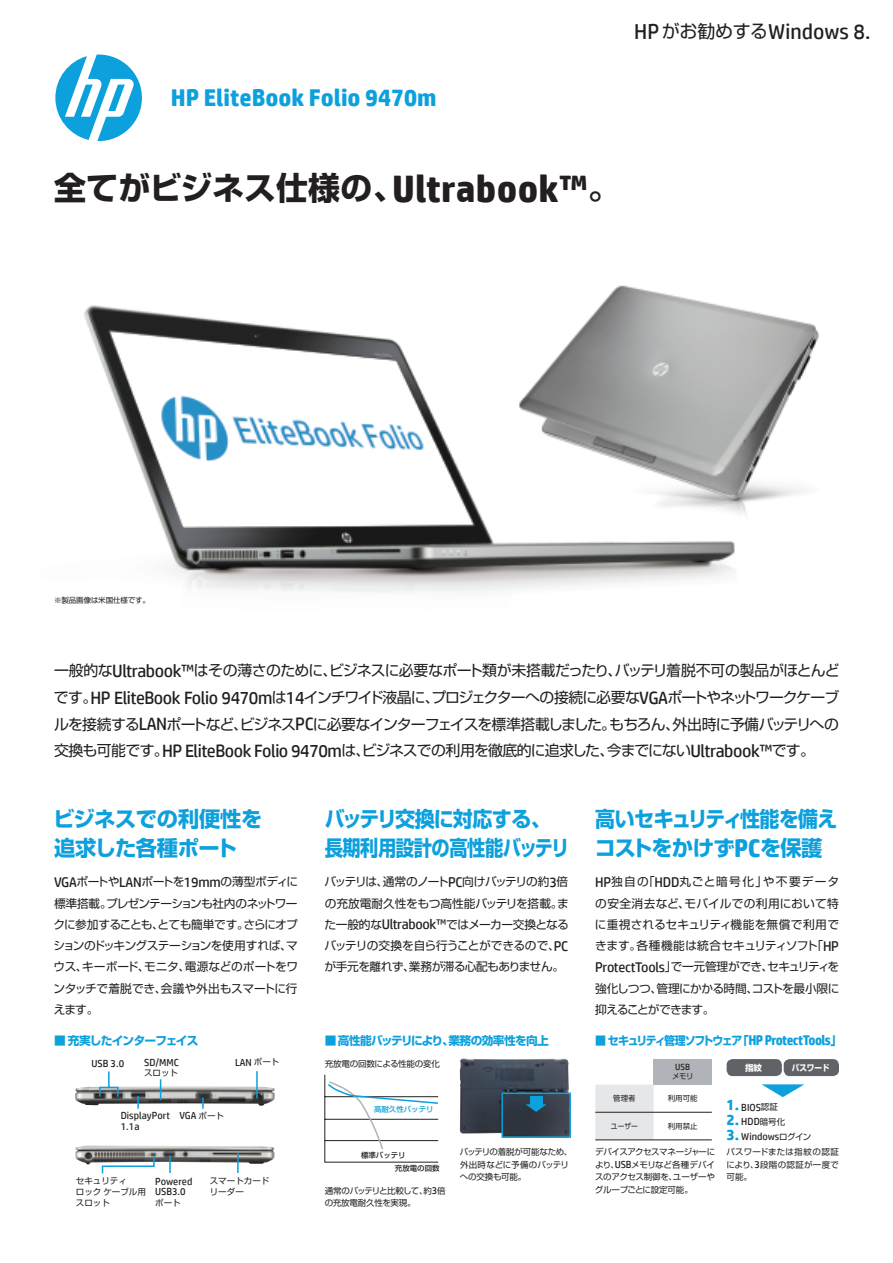
<style>
.page{position:relative;width:893px;height:1263px;background:#fff}
.page>*{position:absolute;margin:0;border:0;box-sizing:border-box;transform-origin:0 0}
.t1{font:31.95px "Shin Go Pro Bold 90 pv RKSJ H";letter-spacing:.005em;color:#231f20}
.t2{font:700 24.3px "HP Simplified";color:#0ca0dd}
.t3{font:21.6px "HP Simplified";letter-spacing:.005em;color:#231f20}
.t4{font:21.3px/29.7px "Shin Go Pro Bold 90 pv RKSJ H";letter-spacing:-.025em;color:#0ca0dd;scale:.94 1}
.t5{font:21.3px/29.7px "Shin Go Pro Bold 90 pv RKSJ H";letter-spacing:-.025em;color:#0ca0dd}
.t6{font:14.85px/26.5px "Shin Go Pro Regular 90 pv RKSJ H";letter-spacing:-.055em;color:#231f20;text-align:justify}
.t7{font:11.7px/21.3px "Shin Go Pro Regular 90 pv RKSJ H";letter-spacing:-.045em;color:#231f20;text-align:justify}
.t8{font:11.7px "Shin Go Pro Bold 90 pv RKSJ H";letter-spacing:-.135em;color:#0ca0dd;scale:.94 1}
.t9{font:11.7px "Shin Go Pro Bold 90 pv RKSJ H";letter-spacing:-.05em;color:#0ca0dd}
.t10{font:11.7px "Shin Go Pro Bold 90 pv RKSJ H";letter-spacing:-.07em;color:#0ca0dd}
.t11{font:10.2px/10.6px "HP Simplified";color:#231f20}
.t12{font:9px "HP Simplified";color:#231f20}
.t13{font:8.55px/12.8px "Shin Go Pro Regular 90 pv RKSJ H";letter-spacing:-.015em;color:#231f20}
.t14{font:8.55px "Shin Go Pro Bold 90 pv RKSJ H";letter-spacing:-.025em;color:#fff;scale:.9 1}
.t15{font:8.55px "Shin Go Pro Bold 90 pv RKSJ H";letter-spacing:-.025em;color:#fff}
.t16{font:7.5px "Shin Go Pro Regular 90 pv RKSJ H";letter-spacing:-.01em;color:#231f20}
.t17{font:7.5px/13.2px "Shin Go Pro Medium 90 pv RKSJ H";color:#231f20}
.t18{font:7.5px "Shin Go Pro Medium 90 pv RKSJ H";color:#0ca0dd}
.t19{font:7.5px "Shin Go Pro Regular 90 pv RKSJ H";letter-spacing:-.01em;color:#231f20;scale:.9 1}
.s1{font-family:"HP Simplified";font-weight:700;font-size:38.25px}
.s2{font-family:"Shin Go Pro Regular 90 pv RKSJ H";font-size:18px}
.s3{font-family:"HP Simplified";font-size:17.85px}
.s4{font-family:"HP Simplified";font-size:14.1px}
.s5{font-family:"Shin Go Pro Regular 90 pv RKSJ H";font-size:8.55px}
.s6{font-family:"HP Simplified";font-size:10.2px}
.s7{font-family:"HP Simplified";font-weight:700;font-size:25.5px}
.s8{font-family:"HP Simplified";font-weight:700;font-size:14.1px}
.s9{font-weight:700;font-size:15.3px;color:#0ca0dd}
</style>
<div class="page">
<img style="left:84px;top:54px;width:755px;height:1087px">
<svg style="left:324px;top:1074px;width:115px;height:89px"></svg>
<div style="left:54px;top:1056px;width:244px;height:165px;background:#fff"></div>
<img style="left:75px;top:1145px;width:199px;height:19px">
<img style="left:75px;top:1086px;width:200px;height:20px">
<svg style="left:98px;top:1071px;width:160px;height:103px"></svg>
<div style="left:654px;top:1059px;width:58px;height:25px;background:#b0b4b8"></div>
<div style="left:595px;top:1084px;width:59px;height:55px;background:#e6e7e9"></div>
<hr style="left:595px;top:1112px;width:117px;height:1px;background:#231f20">
<hr style="left:595px;top:1139px;width:59px;height:1px;background:#231f20">
<hr style="left:654px;top:1139px;width:58px;height:1px;background:#231f20">
<div style="left:784px;top:1059px;width:55px;height:17px;background:#5f6368;border-radius:6px"></div>
<div style="left:727px;top:1059px;width:55px;height:17px;background:#5f6368;border-radius:6px"></div>
<svg style="left:761px;top:1084px;width:43px;height:13px"></svg>
<img style="left:460px;top:1058px;width:111px;height:79px">
<div style="left:501px;top:1092px;width:70px;height:46px;border:1px solid #0ca0dd"></div>
<div style="left:530px;top:1096px;width:12px;height:10px;background:#0ca0dd"></div>
<svg style="left:526px;top:1104px;width:21px;height:8px"></svg>
<svg style="left:55px;top:55px;width:87px;height:86px"></svg>
<h2 class="t2" style="left:171px;top:83px;width:267px">HP EliteBook Folio 9470m</h2>
<h1 class="t1" style="left:54px;top:176px;width:567px">全てがビジネス仕様の、<span class="s1">Ultrabook™</span>。</h1>
<h3 class="t3" style="left:634px;top:19px;width:238px">HP<span class="s2">がお勧めする</span>Windows 8.</h3>
<p class="t16" style="left:54px;top:597px;width:98px">※製品画像は米国仕様です。</p>
<p class="t6" style="left:54px;top:660px;width:787px">一般的な<span class="s3">Ultrabook™</span>はその薄さのために、ビジネスに必要なポート類が未搭載だったり、バッテリ着脱不可の製品がほとんどです。<span class="s3">HP EliteBook Folio 9470m</span>は<span class="s3">14</span>インチワイド液晶に、プロジェクターへの接続に必要な<span class="s3">VGA</span>ポートやネットワークケーブルを接続する<span class="s3">LAN</span>ポートなど、ビジネス<span class="s3">PC</span>に必要なインターフェイスを標準搭載しました。もちろん、外出時に予備バッテリへの交換も可能です。<span class="s3">HP EliteBook Folio 9470m</span>は、ビジネスでの利用を徹底的に追求した、今までにない<span class="s3">Ultrabook™</span>です。</p>
<h3 class="t5" style="left:53px;top:807px;width:211px">ビジネスでの利便性を追求した各種ポート</h3>
<p class="t7" style="left:53px;top:873px;width:246px"><span class="s4">VGA</span>ポートや<span class="s4">LAN</span>ポートを<span class="s4">19mm</span>の薄型ボディに標準搭載。プレゼンテーションも社内のネットワークに参加することも、とても簡単です。さらにオプションのドッキングステーションを使用すれば、マウス、キーボード、モニタ、電源などのポートをワンタッチで着脱でき、会議や外出もスマートに行えます。</p>
<h3 class="t4" style="left:325px;top:807px;width:262px">バッテリ交換に対応する、長期利用設計の高性能バッテリ</h3>
<p class="t7" style="left:324px;top:873px;width:246px">バッテリは、通常のノート<span class="s4">PC</span>向けバッテリの約<span class="s4">3</span>倍の充放電耐久性をもつ高性能バッテリを搭載。また一般的な<span class="s4">Ultrabook™</span>ではメーカー交換となるバッテリの交換を自ら行うことができるので、<span class="s4">PC</span>が手元を離れず、業務が滞る心配もありません。</p>
<p class="t10" style="left:54px;top:1036px;width:146px">■ 充実したインターフェイス</p>
<p class="t9" style="left:325px;top:1036px;width:226px">■ 高性能バッテリにより、業務の効率性を向上</p>
<p class="t11" style="left:92px;top:1058px;width:34px">USB 3.0</p>
<p class="t11" style="left:144px;top:1057px;width:36px">SD/MMC</p>
<p class="t13" style="left:144px;top:1068px;width:36px">スロット</p>
<p class="t11" style="left:235px;top:1057px;width:46px">LAN <span class="s5">ポート</span></p>
<p class="t11" style="left:121px;top:1110px;width:51px">DisplayPort<br>1.1a</p>
<p class="t11" style="left:179px;top:1110px;width:46px">VGA <span class="s5">ポート</span></p>
<p class="t13" style="left:76px;top:1177px;width:72px;line-height:10.6px">セキュリティ<br>ロックケーブル用スロット</p>
<p class="t11" style="left:155px;top:1175px;width:39px">Powered<br>USB3.0</p>
<p class="t13" style="left:155px;top:1197px;width:27px">ポート</p>
<p class="t13" style="left:210px;top:1177px;width:61px;line-height:10.6px">スマートカードリーダー</p>
<p class="t13" style="left:325px;top:1058px;width:117px">充放電の回数による性能の変化</p>
<p class="t18" style="left:374px;top:1106px;width:61px">高耐久性バッテリ</p>
<p class="t17" style="left:395px;top:1150px;width:46px;text-indent:-34px">標準バッテリ<br>充放電の回数</p>
<p class="t13" style="left:325px;top:1185px;width:122px">通常のバッテリと比較して、約<span class="s6">3</span>倍の充放電耐久性を実現。</p>
<p class="t13" style="left:460px;top:1146px;width:114px">バッテリの着脱が可能なため、外出時などに予備のバッテリへの交換も可能。</p>
<h3 class="t4" style="left:595px;top:807px;width:260px">高いセキュリティ性能を備えコストをかけず<span class="s7">PC</span>を保護</h3>
<p class="t7" style="left:595px;top:873px;width:246px"><span class="s4">HP</span>独自の「<span class="s4">HDD</span>丸ごと暗号化」や不要データの安全消去など、モバイルでの利用において特に重視されるセキュリティ機能を無償で利用できます。各種機能は統合セキュリティソフト「<span class="s4">HP ProtectTools</span>」で一元管理ができ、セキュリティを強化しつつ、管理にかかる時間、コストを最小限に抑えることができます。</p>
<p class="t8" style="left:595px;top:1036px;width:263px">■ セキュリティ管理ソフトウェア「<span class="s8">HP ProtectTools</span>」</p>
<p class="t12" style="left:675px;top:1062px;width:17px">USB</p>
<p class="t16" style="left:672px;top:1074px;width:23px">メモリ</p>
<p class="t16" style="left:613px;top:1095px;width:24px">管理者</p>
<p class="t16" style="left:668px;top:1095px;width:31px">利用可能</p>
<p class="t19" style="left:611px;top:1123px;width:31px">ユーザー</p>
<p class="t16" style="left:668px;top:1123px;width:31px">利用禁止</p>
<p class="t15" style="left:745px;top:1064px;width:19px">指紋</p>
<p class="t14" style="left:792px;top:1064px;width:43px">パスワード</p>
<p class="t11" style="left:727px;top:1101px;width:53px"><span class="s9">1.</span> BIOS<span class="s5">認証</span></p>
<p class="t11" style="left:727px;top:1116px;width:60px"><span class="s9">2.</span> HDD<span class="s5">暗号化</span></p>
<p class="t11" style="left:727px;top:1131px;width:86px"><span class="s9">3.</span> Windows<span class="s5">ログイン</span></p>
<p class="t13" style="left:726px;top:1146px;width:114px;text-align:justify">パスワードまたは指紋の認証により、<span class="s6">3</span>段階の認証が一度で可能。</p>
<p class="t13" style="left:595px;top:1146px;width:122px;text-align:justify">デバイスアクセスマネージャーにより、<span class="s6">USB</span>メモリなど各種デバイスのアクセス制御を、ユーザーやグループごとに設定可能。</p>
</div>
